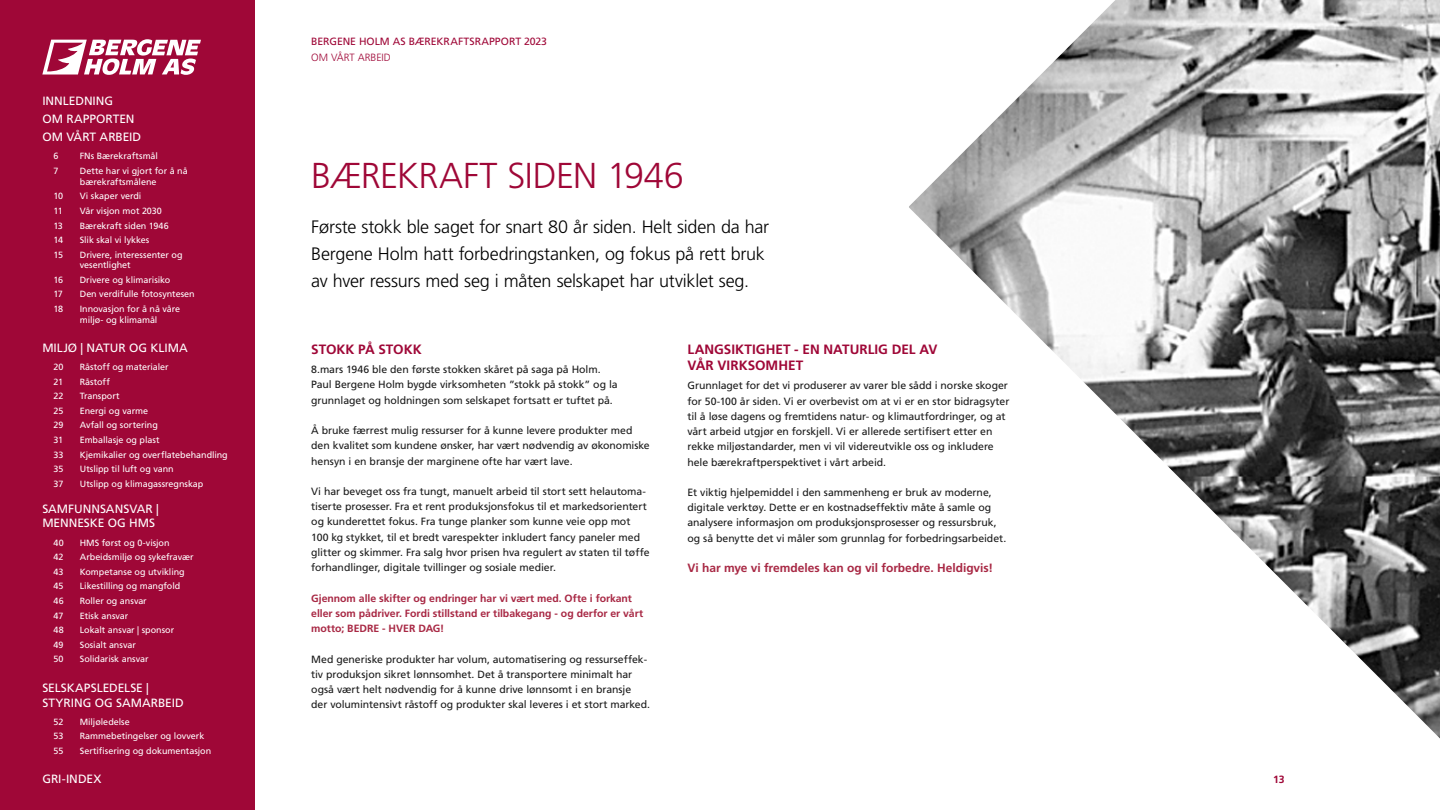
<style>
.page{position:relative;width:1440px;height:810px;background:#fff}
.page>*{position:absolute;margin:0;border:0;box-sizing:border-box;transform-origin:0 0}
.t1{font:300 36px "Frutiger LT Std";letter-spacing:-.015em;color:#9f0737}
.t2{font:300 18px/27px "Frutiger LT Std";letter-spacing:-.015em;color:#000}
.t3{font:700 13.5px/16.2px "Frutiger LT Std";color:#9f0737}
.t4{font:12px/18.1px "Frutiger LT Std";color:#fff}
.t5{font:700 12px "Frutiger LT Std";letter-spacing:-.005em;color:#a82844}
.t6{font:10.5px/15.2px "Frutiger LT Std";letter-spacing:-.005em;color:#1a1a1a}
.t7{font:700 10.5px/15.2px "Frutiger LT Std";letter-spacing:-.005em;color:#a82844}
.t8{font:10.5px "Frutiger LT Std";letter-spacing:-.005em;color:#9f0737}
.t9{font:300 10.5px "Frutiger LT Std";color:#9f0737}
.t10{font:700 10.5px "Frutiger LT Std";color:#9f0737}
.t11{font:9px/10.8px "Frutiger LT Std";letter-spacing:-.005em;color:#fff}
</style>
<div class="page">
<svg style="left:909px;top:0;width:531px;height:739px"></svg>
<div style="left:0;top:0;width:255px;height:810px;background:#9f0737"></div>
<svg style="left:42px;top:39px;width:159px;height:36px"></svg>
<p class="t4" style="left:42px;top:92px;width:100px">INNLEDNING<br>OM RAPPORTEN<br>OM VÅRT ARBEID</p>
<p class="t11" style="left:54px;top:151px;width:7px">6</p>
<p class="t11" style="left:80px;top:151px;width:80px">FNs Bærekraftsmål</p>
<p class="t11" style="left:54px;top:166px;width:7px">7</p>
<p class="t11" style="left:80px;top:166px;width:109px">Dette har vi gjort for å nå bærekraftsmålene</p>
<p class="t11" style="left:54px;top:191px;width:11px">10</p>
<p class="t11" style="left:80px;top:191px;width:63px">Vi skaper verdi</p>
<p class="t11" style="left:54px;top:205px;width:11px">11</p>
<p class="t11" style="left:80px;top:205px;width:84px">Vår visjon mot 2030</p>
<p class="t11" style="left:54px;top:220px;width:11px">13</p>
<p class="t11" style="left:80px;top:220px;width:90px">Bærekraft siden 1946</p>
<p class="t11" style="left:54px;top:235px;width:11px">14</p>
<p class="t11" style="left:80px;top:235px;width:71px">Slik skal vi lykkes</p>
<p class="t11" style="left:54px;top:249px;width:11px">15</p>
<p class="t11" style="left:80px;top:249px;width:104px">Drivere, interessenter og vesentlighet</p>
<p class="t11" style="left:54px;top:274px;width:11px">16</p>
<p class="t11" style="left:80px;top:274px;width:92px">Drivere og klimarisiko</p>
<p class="t11" style="left:54px;top:289px;width:11px">17</p>
<p class="t11" style="left:80px;top:289px;width:116px">Den verdifulle fotosyntesen</p>
<p class="t11" style="left:54px;top:303px;width:11px">18</p>
<p class="t11" style="left:80px;top:303px;width:102px">Innovasjon for å nå våre miljø- og klimamål</p>
<p class="t4" style="left:42px;top:339px;width:147px">MILJØ | NATUR OG KLIMA</p>
<p class="t11" style="left:54px;top:362px;width:11px">20</p>
<p class="t11" style="left:80px;top:362px;width:90px">Råstoff og materialer</p>
<p class="t11" style="left:54px;top:376px;width:11px">21</p>
<p class="t11" style="left:80px;top:376px;width:32px">Råstoff</p>
<p class="t11" style="left:54px;top:391px;width:11px">22</p>
<p class="t11" style="left:80px;top:391px;width:41px">Transport</p>
<p class="t11" style="left:54px;top:405px;width:11px">25</p>
<p class="t11" style="left:80px;top:405px;width:70px">Energi og varme</p>
<p class="t11" style="left:54px;top:420px;width:11px">29</p>
<p class="t11" style="left:80px;top:420px;width:80px">Avfall og sortering</p>
<p class="t11" style="left:54px;top:435px;width:11px">31</p>
<p class="t11" style="left:80px;top:435px;width:81px">Emballasje og plast</p>
<p class="t11" style="left:54px;top:449px;width:11px">33</p>
<p class="t11" style="left:80px;top:449px;width:149px">Kjemikalier og overflatebehandling</p>
<p class="t11" style="left:54px;top:464px;width:11px">35</p>
<p class="t11" style="left:80px;top:464px;width:95px">Utslipp til luft og vann</p>
<p class="t11" style="left:54px;top:478px;width:11px">37</p>
<p class="t11" style="left:80px;top:478px;width:125px">Utslipp og klimagassregnskap</p>
<p class="t4" style="left:42px;top:502px;width:118px;line-height:14.4px">SAMFUNNSANSVAR |<br>MENNESKE OG HMS</p>
<p class="t11" style="left:54px;top:537px;width:12px">40</p>
<p class="t11" style="left:80px;top:537px;width:91px">HMS først og 0-visjon</p>
<p class="t11" style="left:54px;top:552px;width:11px">42</p>
<p class="t11" style="left:80px;top:552px;width:115px">Arbeidsmiljø og sykefravær</p>
<p class="t11" style="left:54px;top:566px;width:11px">43</p>
<p class="t11" style="left:80px;top:566px;width:106px">Kompetanse og utvikling</p>
<p class="t11" style="left:54px;top:581px;width:11px">45</p>
<p class="t11" style="left:80px;top:581px;width:102px">Likestilling og mangfold</p>
<p class="t11" style="left:54px;top:595px;width:12px">46</p>
<p class="t11" style="left:80px;top:595px;width:68px">Roller og ansvar</p>
<p class="t11" style="left:54px;top:610px;width:11px">47</p>
<p class="t11" style="left:80px;top:610px;width:50px">Etisk ansvar</p>
<p class="t11" style="left:54px;top:625px;width:12px">48</p>
<p class="t11" style="left:80px;top:625px;width:96px">Lokalt ansvar | sponsor</p>
<p class="t11" style="left:54px;top:639px;width:11px">49</p>
<p class="t11" style="left:80px;top:639px;width:58px">Sosialt ansvar</p>
<p class="t11" style="left:54px;top:654px;width:12px">50</p>
<p class="t11" style="left:80px;top:654px;width:70px">Solidarisk ansvar</p>
<p class="t4" style="left:42px;top:680px;width:143px;line-height:15px">SELSKAPSLEDELSE |<br>STYRING OG SAMARBEID</p>
<p class="t11" style="left:54px;top:716px;width:11px">52</p>
<p class="t11" style="left:80px;top:716px;width:51px">Miljøledelse</p>
<p class="t11" style="left:54px;top:731px;width:11px">53</p>
<p class="t11" style="left:80px;top:731px;width:126px">Rammebetingelser og lovverk</p>
<p class="t11" style="left:54px;top:745px;width:11px">55</p>
<p class="t11" style="left:80px;top:745px;width:133px">Sertifisering og dokumentasjon</p>
<p class="t4" style="left:42px;top:770px;width:61px">GRI-INDEX</p>
<p class="t8" style="left:311px;top:36px;width:237px">BERGENE HOLM AS BÆREKRAFTSRAPPORT 2023</p>
<p class="t9" style="left:311px;top:51px;width:81px">OM VÅRT ARBEID</p>
<h1 class="t1" style="left:311px;top:155px;width:374px">BÆREKRAFT SIDEN 1946</h1>
<h2 class="t2" style="left:311px;top:214px;width:460px">Første stokk ble saget for snart 80 år siden. Helt siden da har<br>Bergene Holm hatt forbedringstanken, og fokus på rett bruk av hver ressurs med seg i måten selskapet har utviklet seg.</h2>
<p class="t3" style="left:311px;top:341px;width:112px">STOKK PÅ STOKK</p>
<p class="t6" style="left:311px;top:362px;width:308px">8.mars 1946 ble den første stokken skåret på saga på Holm.<br>Paul Bergene Holm bygde virksomheten ”stokk på stokk” og la grunnlaget og holdningen som selskapet fortsatt er tuftet på.</p>
<p class="t6" style="left:311px;top:423px;width:340px">Å bruke færrest mulig ressurser for å kunne levere produkter med den kvalitet som kundene ønsker, har vært nødvendig av økonomiske hensyn i en bransje der marginene ofte har vært lave.</p>
<p class="t6" style="left:311px;top:484px;width:340px">Vi har beveget oss fra tungt, manuelt arbeid til stort sett helautoma&shy;tiserte prosesser. Fra et rent produksjonsfokus til et markedsorientert og kunderettet fokus. Fra tunge planker som kunne veie opp mot 100 kg stykket, til et bredt varespekter inkludert fancy paneler med glitter og skimmer. Fra salg hvor prisen hva regulert av staten til tøffe forhandlinger, digitale tvillinger og sosiale medier.</p>
<p class="t7" style="left:311px;top:590px;width:333px">Gjennom alle skifter og endringer har vi vært med. Ofte i forkant eller som pådriver. Fordi stillstand er tilbakegang - og derfor er vårt motto; BEDRE - HVER DAG!</p>
<p class="t6" style="left:311px;top:651px;width:340px">Med generiske produkter har volum, automatisering og ressurseffek&shy;tiv produksjon sikret lønnsomhet. Det å transportere minimalt har også vært helt nødvendig for å kunne drive lønnsomt i en bransje der volumintensivt råstoff og produkter skal leveres i et stort marked.</p>
<p class="t3" style="left:687px;top:341px;width:251px">LANGSIKTIGHET - EN NATURLIG DEL AV<br>VÅR VIRKSOMHET</p>
<p class="t6" style="left:687px;top:378px;width:323px">Grunnlaget for det vi produserer av varer ble sådd i norske skoger for 50-100 år siden. Vi er overbevist om at vi er en stor bidragsyter til å løse dagens og fremtidens natur- og klimautfordringer, og at vårt arbeid utgjør en forskjell. Vi er allerede sertifisert etter en rekke miljøstandarder, men vi vil videreutvikle oss og inkludere hele bærekraftperspektivet i vårt arbeid.</p>
<p class="t6" style="left:687px;top:485px;width:320px">Et viktig hjelpemiddel i den sammenheng er bruk av moderne, digitale verktøy. Dette er en kostnadseffektiv måte å samle og analysere informasjon om produksjonsprosesser og ressursbruk, og så benytte det vi måler som grunnlag for forbedringsarbeidet.</p>
<p class="t5" style="left:687px;top:561px;width:307px">Vi har mye vi fremdeles kan og vil forbedre. Heldigvis!</p>
<p class="t10" style="left:1273px;top:773px;width:13px">13</p>
</div>
